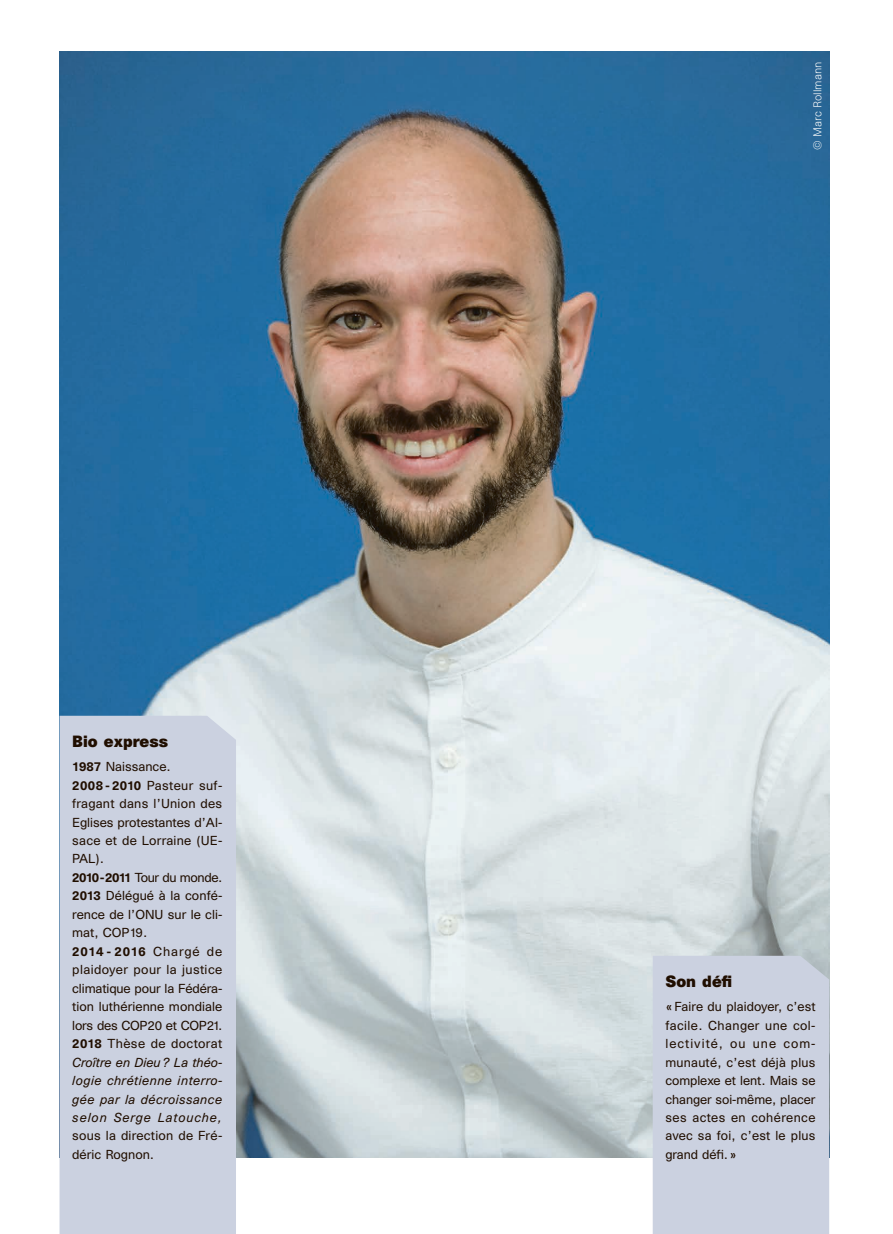
<style>
.page{position:relative;width:893px;height:1234px;background:#fff}
.page>*{position:absolute;margin:0;border:0;box-sizing:border-box;transform-origin:0 0}
.REF_Titre-encadre_in{font:700 15px "Unica SB";color:#200e00}
.REF_Texte-encadre_in{font:12px/18.5px "Unica SB";color:#200e00;text-align:justify}
.REF_Titre-encadre_in-2{font:12px/18.5px "Unica SB";letter-spacing:.02em;color:#200e00;text-align:justify}
.REF_Texte-encadre_in-2{font:italic 12px/18.5px "Unica SB";letter-spacing:.035em;color:#200e00;text-align:justify}
.REF_Texte-encadre_in-3{font:12px "Unica SB";letter-spacing:-.03em;color:#200e00}
.REF_legendes_copyrig{font:300 10.5px "Unica SB";color:#fff}
.s1{font-weight:500}
.s2{font-weight:500;font-style:normal}
.s3{font-style:normal}
</style>
<div class="page">
<img style="left:60px;top:51px;width:769px;height:1106px">
<div style="left:60px;top:715px;width:176px;height:518px;background:#cbd1e0"></div>
<div style="left:653px;top:955px;width:176px;height:278px;background:#cbd1e0"></div>
<p class="REF_Titre-encadre_in" style="left:72px;top:731px;width:97px">Bio express</p>
<p class="REF_Texte-encadre_in" style="left:72px;top:757px;width:100px"><span class="s1">1987</span> Naissance.</p>
<p class="REF_Texte-encadre_in" style="left:72px;top:776px;width:152px"><span class="s1">2008 - 2010</span> Pasteur suf&shy;fragant dans l’Union des Eglises protestantes d’Al&shy;sace et de Lorraine (UE-PAL).</p>
<p class="REF_Texte-encadre_in-3" style="left:72px;top:870px;width:152px"><span class="s1">2010-2011</span> Tour du monde.</p>
<p class="REF_Texte-encadre_in" style="left:72px;top:886px;width:152px"><span class="s1">2013</span> Délégué à la confé&shy;rence de l’ONU sur le cli&shy;mat, COP19.</p>
<p class="REF_Texte-encadre_in" style="left:72px;top:942px;width:152px"><span class="s1">2014 - 2016</span> Chargé de plaidoyer pour la justice climatique pour la Fédéra&shy;tion luthérienne mondiale lors des COP20 et COP21.</p>
<p class="REF_Texte-encadre_in-2" style="left:72px;top:1034px;width:152px"><span class="s2">2018</span> <span class="s3">Thèse de doctorat </span>Croître en Dieu? La théo&shy;logie chrétienne interro&shy;gée par la décroissance selon Serge Latouche, <span class="s3">sous la direction de Fré&shy;déric Rognon.</span></p>
<p class="REF_legendes_copyrig" style="left:811px;top:150px;width:90px;rotate:-90deg">© Marc Rollmann</p>
<p class="REF_Titre-encadre_in" style="left:665px;top:971px;width:68px">Son défi</p>
<p class="REF_Titre-encadre_in-2" style="left:665px;top:997px;width:152px">« Faire du plaidoyer, c’est facile. Changer une col&shy;lectivité, ou une com&shy;munauté, c’est déjà plus complexe et lent. Mais se changer soi-même, placer ses actes en cohérence avec sa foi, c’est le plus grand défi. »</p>
</div>
